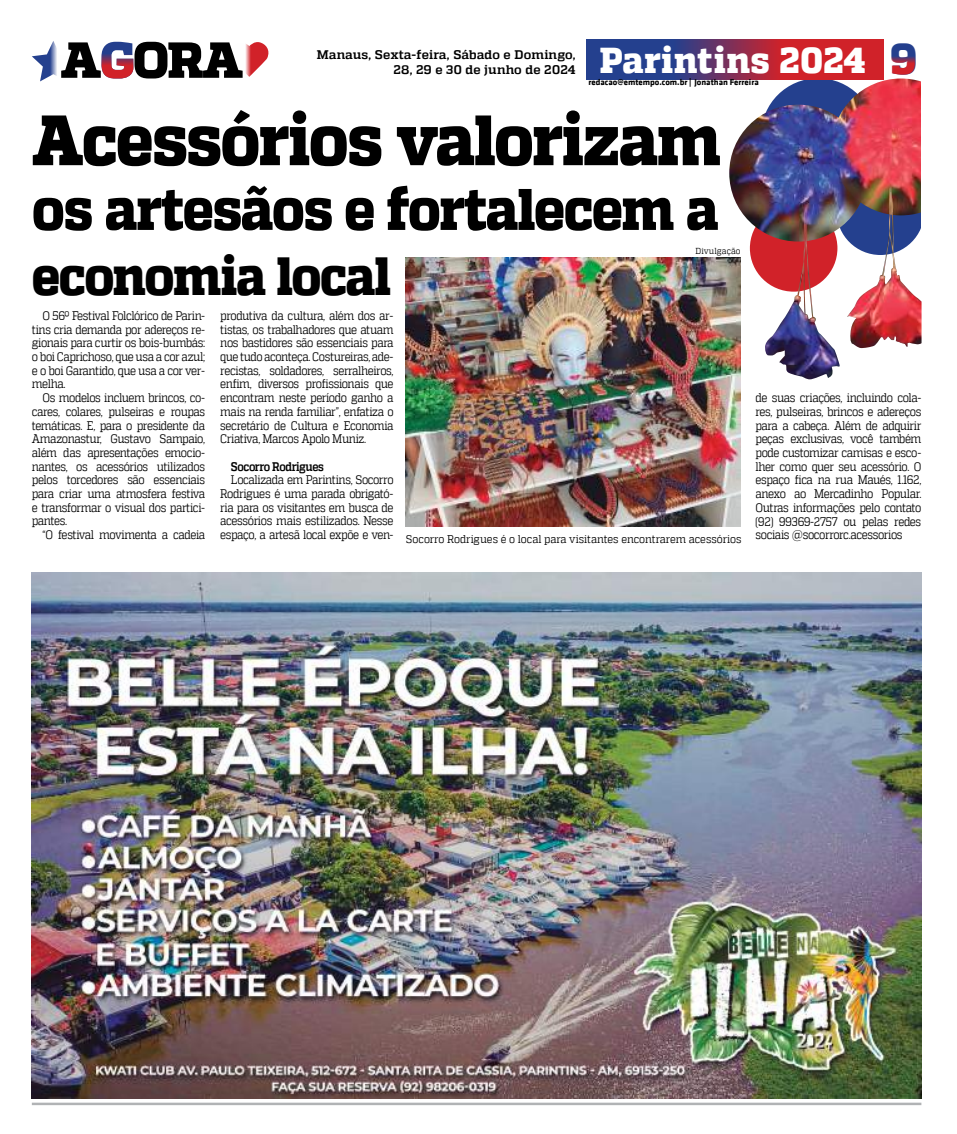
<style>
.page{position:relative;width:957px;height:1134px;background:#fff}
.page>*{position:absolute;margin:0;border:0;box-sizing:border-box;transform-origin:0 0}
.t1{font:800 71px "MW Quadon";letter-spacing:-.025em;color:#000;scale:.91 1}
.t2{font:800 58.5px "MW Quadon";letter-spacing:-.03em;color:#000;scale:.91 1}
.t3{font:800 53.5px "MW Quadon";letter-spacing:-.035em;color:#000;scale:.91 1}
.t4{font:800 36px "MW Quadon";letter-spacing:.015em;color:#fff;scale:.96 1}
.t5{font:12.5px/13.8px "MW Quadon";letter-spacing:-.035em;color:#000;text-align:justify;scale:.86 1}
.t6{font:700 12.5px/15px "MW Quadon";letter-spacing:.005em;color:#000;text-align:right}
.t7{font:700 12.5px "MW Quadon";letter-spacing:-.035em;color:#000;scale:.86 1}
.t8{font:11.25px "MW Quadon";letter-spacing:-.005em;color:#000;scale:.91 1}
.t9{font:700 8.75px "MW Klavika Bd";color:#000}
.t10{font:8.75px "MW Quadon";letter-spacing:.01em;color:#000;scale:.91 1}
.s1{font-size:42.62px;color:#24408e}
</style>
<div class="page">
<div style="left:761px;top:78px;width:114px;height:113px;background:#24408e;border-radius:50%"></div>
<div style="left:750px;top:205px;width:87px;height:87px;background:#d12229;border-radius:50%"></div>
<img style="left:405px;top:258px;width:335px;height:269px">
<hr style="left:32px;top:1103px;width:889px;height:2px;background:#b1b3b5">
<img style="left:32px;top:573px;width:889px;height:525px">
<img style="left:729px;top:105px;width:118px;height:137px">
<img style="left:832px;top:79px;width:89px;height:136px">
<img style="left:847px;top:183px;width:74px;height:165px">
<img style="left:765px;top:205px;width:74px;height:174px">
<svg style="left:586px;top:39px;width:297px;height:40px;background:#7d3059"></svg>
<svg style="left:32px;top:41px;width:237px;height:40px"></svg>
<p class="t6" style="left:317px;top:47px;width:260px">Manaus, Sexta-feira, Sábado e Domingo,<br>28, 29 e 30 de junho de 2024</p>
<h3 class="t4" style="left:600px;top:40px;width:332px">Parintins 2024 <span class="s1">9</span></h3>
<p class="t9" style="left:588px;top:76px;width:172px">redacao@emtempo.com.br | Jonathan Ferreira</p>
<h1 class="t1" style="left:32px;top:98px;width:759px">Acessórios valorizam</h1>
<h2 class="t2" style="left:32px;top:175px;width:756px">os artesãos e fortalecem a</h2>
<h3 class="t3" style="left:32px;top:244px;width:396px">economia local</h3>
<p class="t10" style="left:695px;top:246px;width:51px">Divulgação</p>
<p class="t5" style="left:32px;top:309px;width:203px;text-indent:11px">O 56º Festival Folclórico de Parin&shy;tins cria demanda por adereços re&shy;gionais para curtir os bois-bumbás: o boi Caprichoso, que usa a cor azul; e o boi Garantido, que usa a cor ver&shy;melha.</p>
<p class="t5" style="left:32px;top:391px;width:203px;text-indent:11px">Os modelos incluem brincos, co&shy;cares, colares, pulseiras e roupas temáticas. E, para o presidente da Amazonastur, Gustavo Sampaio, além das apresentações emocio&shy;nantes, os acessórios utilizados pelos torcedores são essenciais para criar uma atmosfera festiva e transformar o visual dos partici&shy;pantes.</p>
<p class="t5" style="left:43px;top:528px;width:191px">“O festival movimenta a cadeia</p>
<p class="t5" style="left:220px;top:309px;width:203px">produtiva da cultura, além dos ar&shy;tistas, os trabalhadores que atuam nos bastidores são essenciais para que tudo aconteça. Costureiras, ade&shy;recistas, soldadores, serralheiros, enfim, diversos profissionais que encontram neste período ganho a mais na renda familiar”, enfatiza o secretário de Cultura e Economia Criativa, Marcos Apolo Muniz.</p>
<p class="t7" style="left:231px;top:459px;width:110px">Socorro Rodrigues</p>
<p class="t5" style="left:220px;top:473px;width:203px;text-indent:11px">Localizada em Parintins, Socorro Rodrigues é uma parada obrigató&shy;ria para os visitantes em busca de acessórios mais estilizados. Nesse espaço, a artesã local expõe e ven-</p>
<p class="t8" style="left:406px;top:532px;width:370px">Socorro Rodrigues é o local para visitantes encontrarem acessórios</p>
<p class="t5" style="left:755px;top:391px;width:194px">de suas criações, incluindo cola&shy;res, pulseiras, brincos e adereços para a cabeça. Além de adquirir peças exclusivas, você também pode customizar camisas e esco&shy;lher como quer seu acessório. O espaço fica na rua Maués, 1.162, anexo ao Mercadinho Popular.<br>Outras informações pelo contato (92) 99369-2757 ou pelas redes sociais @socorrorc.acessorios</p>
</div>
